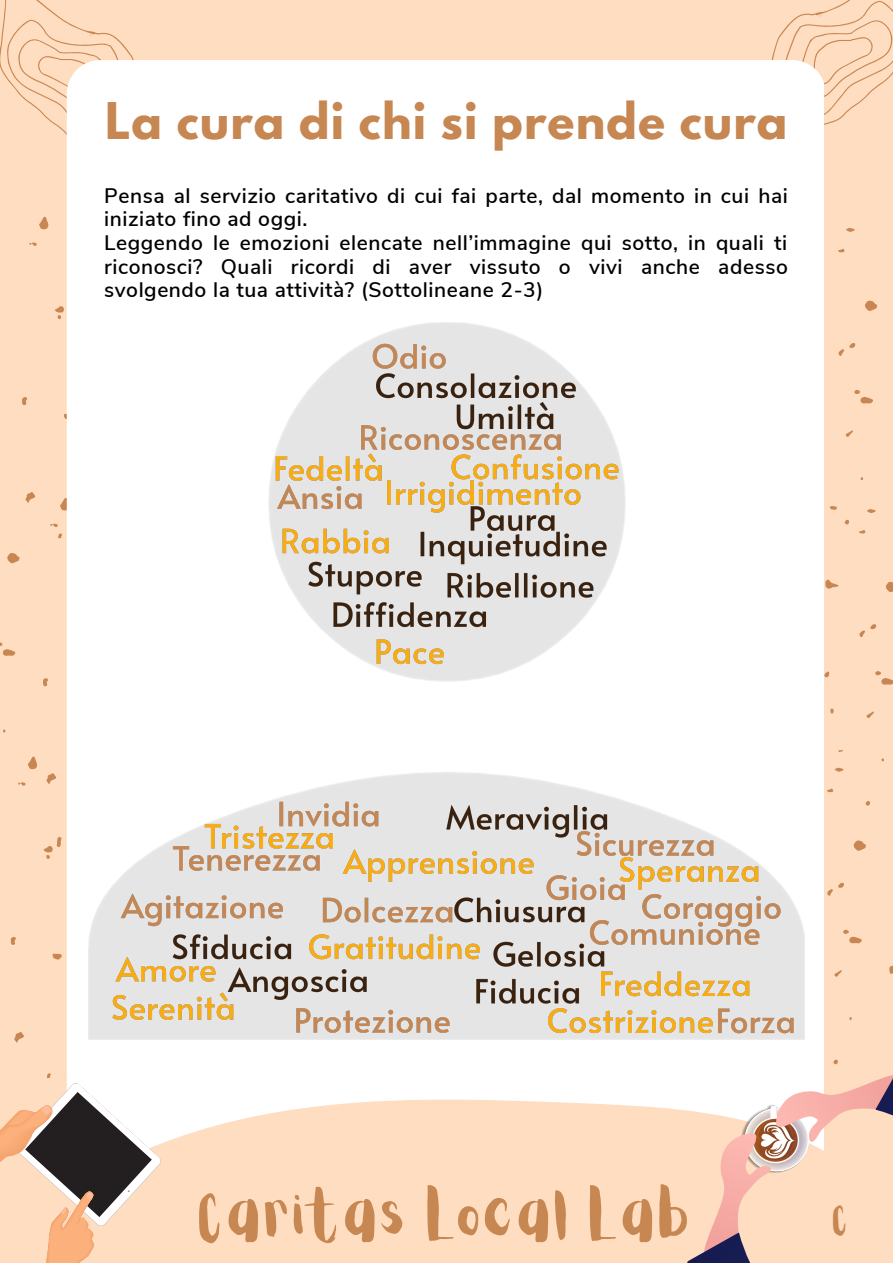
<style>
.page{position:relative;width:893px;height:1264px;background:#fff}
.page>*{position:absolute;margin:0;border:0;box-sizing:border-box;transform-origin:0 0}
.t1{font:53.7px "Aloja Extended";letter-spacing:.025em;color:#c78752}
.t2{font:700 44.85px "League Spartan";letter-spacing:.025em;color:#c78752}
.t3{font:32.85px "Aloja Extended";color:#c78752}
.t4{font:600 21px/23.5px "Nunito Sans";letter-spacing:.025em;color:#000}
</style>
<div class="page">
<div style="left:0;top:0;width:892px;height:1262px;background:#ffddc1"></div>
<svg style="left:0;top:0;width:134px;height:150px"></svg>
<svg style="left:58px;top:533px;width:4px;height:5px"></svg>
<svg style="left:39px;top:217px;width:9px;height:12px"></svg>
<svg style="left:25px;top:492px;width:10px;height:11px"></svg>
<svg style="left:64px;top:414px;width:3px;height:5px"></svg>
<svg style="left:22px;top:397px;width:5px;height:8px"></svg>
<svg style="left:55px;top:297px;width:12px;height:22px"></svg>
<svg style="left:29px;top:242px;width:8px;height:4px"></svg>
<svg style="left:7px;top:553px;width:13px;height:10px"></svg>
<svg style="left:60px;top:498px;width:7px;height:12px"></svg>
<svg style="left:46px;top:773px;width:10px;height:11px"></svg>
<svg style="left:43px;top:678px;width:5px;height:8px"></svg>
<svg style="left:0;top:642px;width:16px;height:13px"></svg>
<svg style="left:50px;top:523px;width:8px;height:4px"></svg>
<svg style="left:28px;top:756px;width:9px;height:13px"></svg>
<svg style="left:18px;top:782px;width:8px;height:4px"></svg>
<svg style="left:772px;top:0;width:120px;height:125px"></svg>
<svg style="left:865px;top:300px;width:12px;height:11px"></svg>
<svg style="left:846px;top:228px;width:8px;height:4px"></svg>
<svg style="left:845px;top:430px;width:8px;height:7px"></svg>
<svg style="left:838px;top:343px;width:17px;height:13px"></svg>
<svg style="left:838px;top:249px;width:6px;height:3px"></svg>
<svg style="left:854px;top:390px;width:19px;height:13px"></svg>
<svg style="left:844px;top:519px;width:5px;height:5px"></svg>
<svg style="left:886px;top:581px;width:6px;height:11px"></svg>
<svg style="left:825px;top:579px;width:13px;height:10px"></svg>
<svg style="left:867px;top:509px;width:8px;height:4px"></svg>
<svg style="left:866px;top:711px;width:7px;height:7px"></svg>
<svg style="left:859px;top:624px;width:17px;height:13px"></svg>
<svg style="left:830px;top:506px;width:7px;height:4px"></svg>
<svg style="left:824px;top:671px;width:5px;height:6px"></svg>
<svg style="left:859px;top:530px;width:6px;height:4px"></svg>
<svg style="left:875px;top:671px;width:17px;height:13px"></svg>
<svg style="left:865px;top:801px;width:5px;height:4px"></svg>
<svg style="left:830px;top:708px;width:4px;height:5px"></svg>
<svg style="left:834px;top:767px;width:9px;height:4px"></svg>
<svg style="left:827px;top:788px;width:6px;height:4px"></svg>
<div style="left:67px;top:60px;width:757px;height:759px;background:#fff"></div>
<svg style="left:10px;top:819px;width:882px;height:324px"></svg>
<svg style="left:656px;top:1027px;width:237px;height:235px"></svg>
<svg style="left:0;top:1073px;width:163px;height:189px"></svg>
<img style="left:69px;top:303px;width:754px;height:755px">
<h2 class="t2" style="left:105px;top:98px;width:684px">La cura di chi si prende cura</h2>
<p class="t4" style="left:104px;top:184px;width:685px">Pensa al servizio caritativo di cui fai parte, dal momento in cui hai iniziato fino ad oggi.<br>Leggendo le emozioni elencate nell’immagine qui sotto, in quali ti riconosci? Quali ricordi di aver vissuto o vivi anche adesso svolgendo la tua attività? (Sottolineane 2-3)</p>
<h1 class="t1" style="left:199px;top:1190px;width:496px">Caritas Local Lab</h1>
<h3 class="t3" style="left:833px;top:1203px;width:17px">C</h3>
</div>
